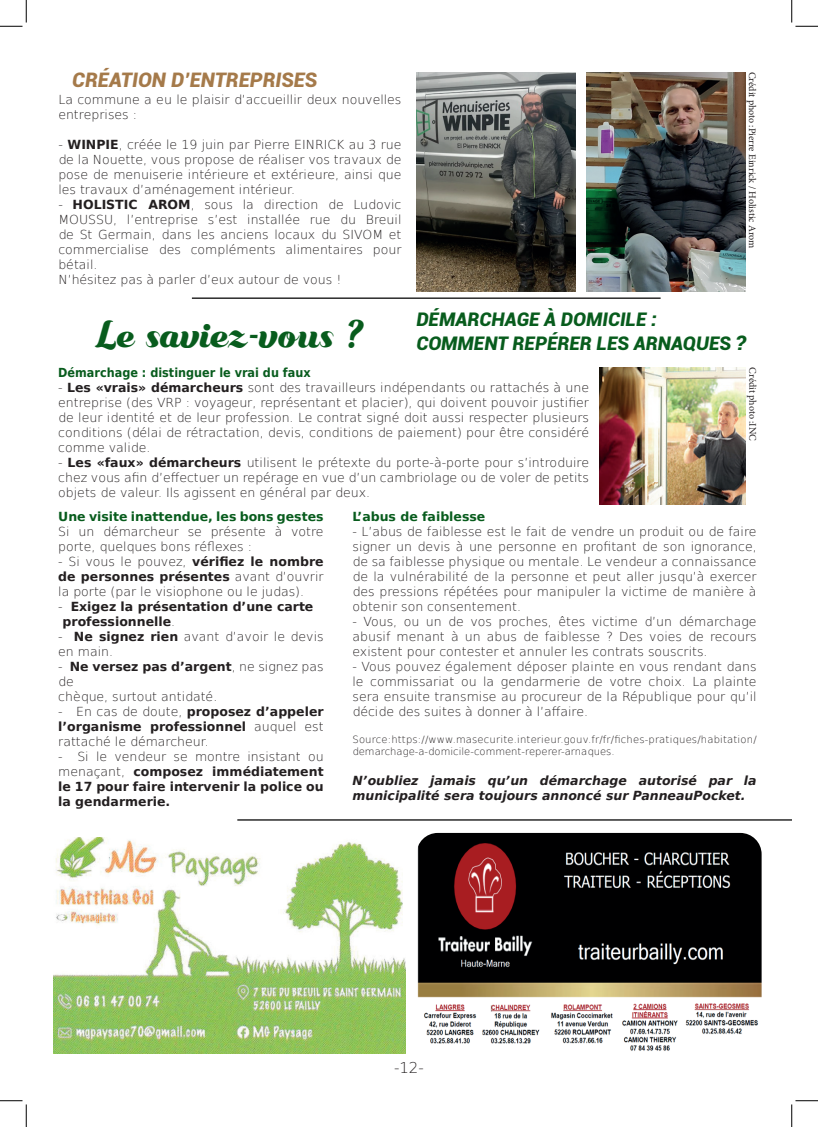
<style>
.page{position:relative;width:818px;height:1127px;background:#fff}
.page>*{position:absolute;margin:0;border:0;box-sizing:border-box;transform-origin:0 0}
.t1{font:35px "Bungasai";color:#085c1d}
.t2{font:italic 900 20px "Roboto";color:#a57a4a}
.t3{font:italic 900 18.75px/24px "Roboto";color:#085c1d}
.t4{font:200 15px "DejaVu Sans";color:#231f20}
.t5{font:200 12.5px/15px "DejaVu Sans";color:#231f20;text-align:justify}
.t6{font:700 12.5px/15px "DejaVu Sans";color:#231f20}
.t7{font:italic 700 12.5px/15px "DejaVu Sans";color:#231f20}
.t8{font:700 12.5px "DejaVu Sans";color:#085c1d}
.t9{font:700 12.5px "DejaVu Sans Condensed";color:#085c1d}
.t10{font:200 10px/12px "DejaVu Sans";letter-spacing:.015em;color:#231f20}
.t11{font:10px "Minion Pro";letter-spacing:-.005em;color:#231f20}
.s1{font-weight:700}
.s2{font-size:20px}
.s3{font-weight:200}
</style>
<div class="page">
<img style="left:417px;top:832px;width:344px;height:219px">
<img style="left:53px;top:837px;width:352px;height:215px">
<hr style="left:237px;top:819px;width:555px;height:1px;background:#000">
<img style="left:416px;top:72px;width:159px;height:220px">
<img style="left:586px;top:72px;width:160px;height:220px">
<hr style="left:192px;top:297px;width:469px;height:2px;background:#000">
<img style="left:600px;top:367px;width:146px;height:138px">
<svg style="left:0;top:0;width:27px;height:27px"></svg>
<svg style="left:0;top:1100px;width:27px;height:26px"></svg>
<svg style="left:791px;top:0;width:27px;height:27px"></svg>
<svg style="left:791px;top:1100px;width:27px;height:26px"></svg>
<h2 class="t2" style="left:72px;top:66px;width:246px">CRÉATION D’ENTREPRISES</h2>
<p class="t5" style="left:58px;top:91px;width:345px">La commune a eu le plaisir d’accueillir deux nouvelles entreprises :</p>
<p class="t5" style="left:58px;top:136px;width:345px">- <span class="s1">WINPIE</span>, créée le 19 juin par Pierre EINRICK au 3 rue de la Nouette, vous propose de réaliser vos travaux de pose de menuiserie intérieure et extérieure, ainsi que les travaux d’aménagement intérieur.</p>
<p class="t5" style="left:58px;top:196px;width:345px;text-align:left">- <span class="s1">HOLISTIC AROM</span>, sous la direction de Ludovic MOUSSU, l’entreprise s’est installée rue du Breuil de St Germain, dans les anciens locaux du SIVOM et commercialise des compléments alimentaires pour bétail.<br>N’hésitez pas à parler d’eux autour de vous !</p>
<h1 class="t1" style="left:95px;top:316px;width:272px">Le saviez-vous ?</h1>
<p class="t11" style="left:759px;top:72px;width:178px;rotate:90deg">Crédit photo :Pierre Einrick / Holistic Arom</p>
<h3 class="t3" style="left:416px;top:306px;width:331px">DÉMARCHAGE À DOMICILE :<br>COMMENT REPÉRER LES ARNAQUES <span class="s2">?</span></h3>
<p class="t9" style="left:58px;top:362px;width:254px">Démarchage : distinguer le vrai du faux</p>
<p class="t5" style="left:58px;top:379px;width:532px">- <span class="s1">Les «vrais» démarcheurs</span> sont des travailleurs indépendants ou rattachés à une entreprise (des VRP : voyageur, représentant et placier), qui doivent pouvoir justifier de leur identité et de leur profession. Le contrat signé doit aussi respecter plusieurs conditions (délai de rétractation, devis, conditions de paiement) pour être considéré comme valide.</p>
<p class="t5" style="left:58px;top:454px;width:532px">- <span class="s1">Les «faux» démarcheurs</span> utilisent le prétexte du porte-à-porte pour s’introduire chez vous afin d’effectuer un repérage en vue d’un cambriolage ou de voler de petits objets de valeur. Ils agissent en général par deux.</p>
<p class="t11" style="left:759px;top:367px;width:75px;rotate:90deg">Crédit photo :INC</p>
<p class="t8" style="left:58px;top:505px;width:267px">Une visite inattendue, les bons gestes</p>
<p class="t5" style="left:58px;top:522px;width:267px">Si un démarcheur se présente à votre porte, quelques bons réflexes :</p>
<p class="t5" style="left:58px;top:552px;width:267px">- Si vous le pouvez, <span class="s1">vérifiez le nombre de personnes présentes</span> avant d’ouvrir la porte (par le visiophone ou le judas).</p>
<p class="t6" style="left:63px;top:598px;width:252px;text-indent:-4px"><span class="s3">-</span> Exigez la présentation d’une carte professionnelle<span class="s3">.</span></p>
<p class="t5" style="left:58px;top:627px;width:267px">- <span class="s1">Ne signez rien</span> avant d’avoir le devis en main.</p>
<p class="t5" style="left:58px;top:657px;width:267px;text-align:left">- <span class="s1">Ne versez pas d’argent</span>, ne signez pas de<br>chèque, surtout antidaté.</p>
<p class="t5" style="left:58px;top:702px;width:267px">- En cas de doute, <span class="s1">proposez d’appeler l’organisme professionnel</span> auquel est rattaché le démarcheur.</p>
<p class="t6" style="left:58px;top:748px;width:267px;text-align:justify"><span class="s3">- Si le vendeur se montre insistant ou menaçant,</span> composez immédiatement le 17 pour faire intervenir la police ou la gendarmerie.</p>
<p class="t8" style="left:352px;top:505px;width:134px">L’abus de faiblesse</p>
<p class="t5" style="left:352px;top:522px;width:406px">- L’abus de faiblesse est le fait de vendre un produit ou de faire signer un devis à une personne en profitant de son ignorance, de sa faiblesse physique ou mentale. Le vendeur a connaissance de la vulnérabilité de la personne et peut aller jusqu’à exercer des pressions répétées pour manipuler la victime de manière à obtenir son consentement.</p>
<p class="t5" style="left:352px;top:612px;width:406px">- Vous, ou un de vos proches, êtes victime d’un démarchage abusif menant à un abus de faiblesse ? Des voies de recours existent pour contester et annuler les contrats souscrits.</p>
<p class="t5" style="left:352px;top:657px;width:406px">- Vous pouvez également déposer plainte en vous rendant dans le commissariat ou la gendarmerie de votre choix. La plainte sera ensuite transmise au procureur de la République pour qu’il décide des suites à donner à l’affaire.</p>
<p class="t10" style="left:352px;top:732px;width:406px">Source:https://www.masecurite.interieur.gouv.fr/fr/fiches-pratiques/habitation/ demarchage-a-domicile-comment-reperer-arnaques.</p>
<p class="t7" style="left:352px;top:772px;width:406px">N’oubliez jamais qu’un démarchage autorisé par la municipalité sera toujours annoncé sur PanneauPocket.</p>
<p class="t4" style="left:394px;top:1056px;width:31px">-12-</p>
</div>
